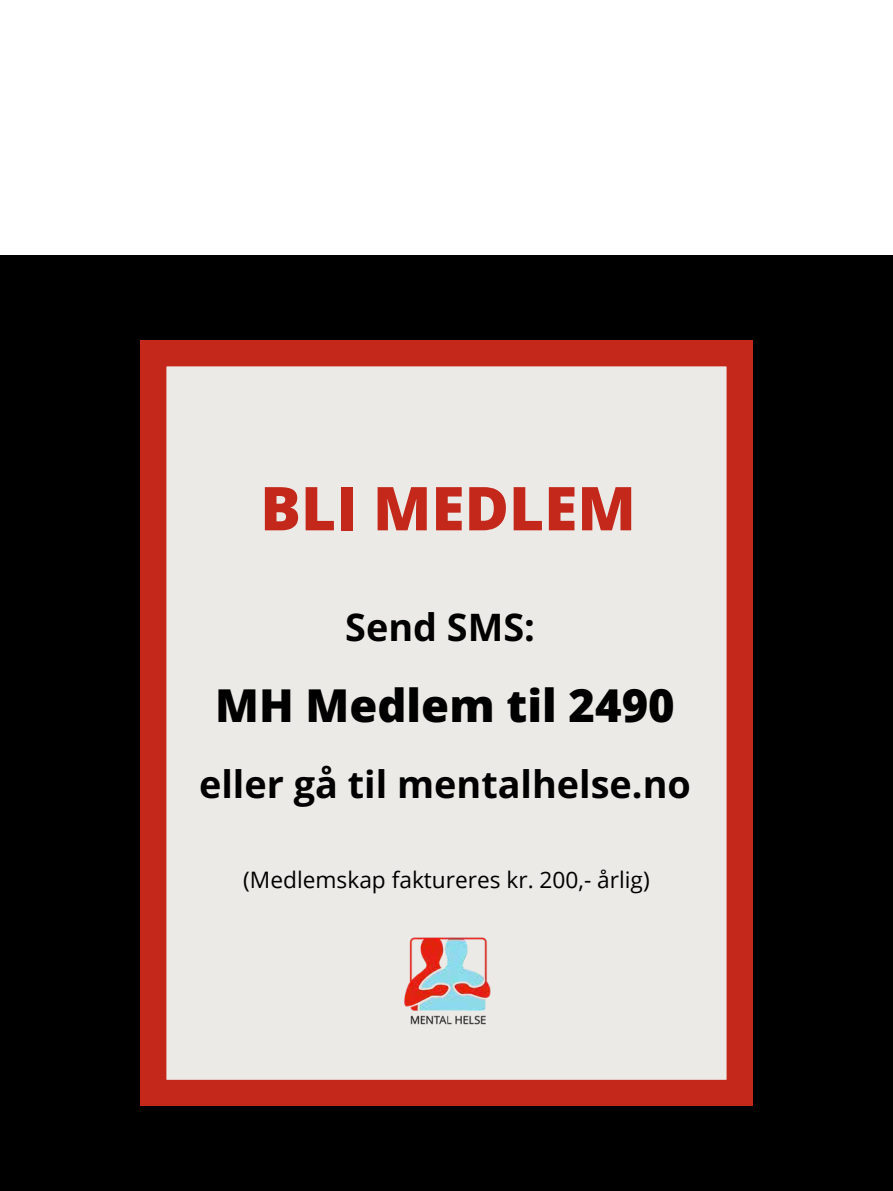
<style>
.page{position:relative;width:893px;height:1191px;background:#fff}
.page>*{position:absolute;margin:0;border:0;box-sizing:border-box;transform-origin:0 0}
.t1{font:800 60.45px "Open Sans";color:#c4281a}
.t2{font:800 45.3px "Open Sans";color:#000}
.t3{font:700 37.8px "Open Sans";color:#000}
.t4{font:22.65px "Open Sans";color:#000}
</style>
<div class="page">
<div style="left:0;top:255px;width:893px;height:936px;background:#000"></div>
<svg style="left:140px;top:340px;width:613px;height:766px;background:#e5ccc6"></svg>
<img style="left:398px;top:930px;width:100px;height:100px">
<h1 class="t1" style="left:260px;top:467px;width:377px">BLI MEDLEM</h1>
<h3 class="t3" style="left:345px;top:601px;width:191px">Send SMS:</h3>
<h2 class="t2" style="left:215px;top:674px;width:461px">MH Medlem til 2490</h2>
<h3 class="t3" style="left:199px;top:758px;width:493px">eller gå til mentalhelse.no</h3>
<p class="t4" style="left:243px;top:864px;width:408px">(Medlemskap faktureres kr. 200,- årlig)</p>
</div>
